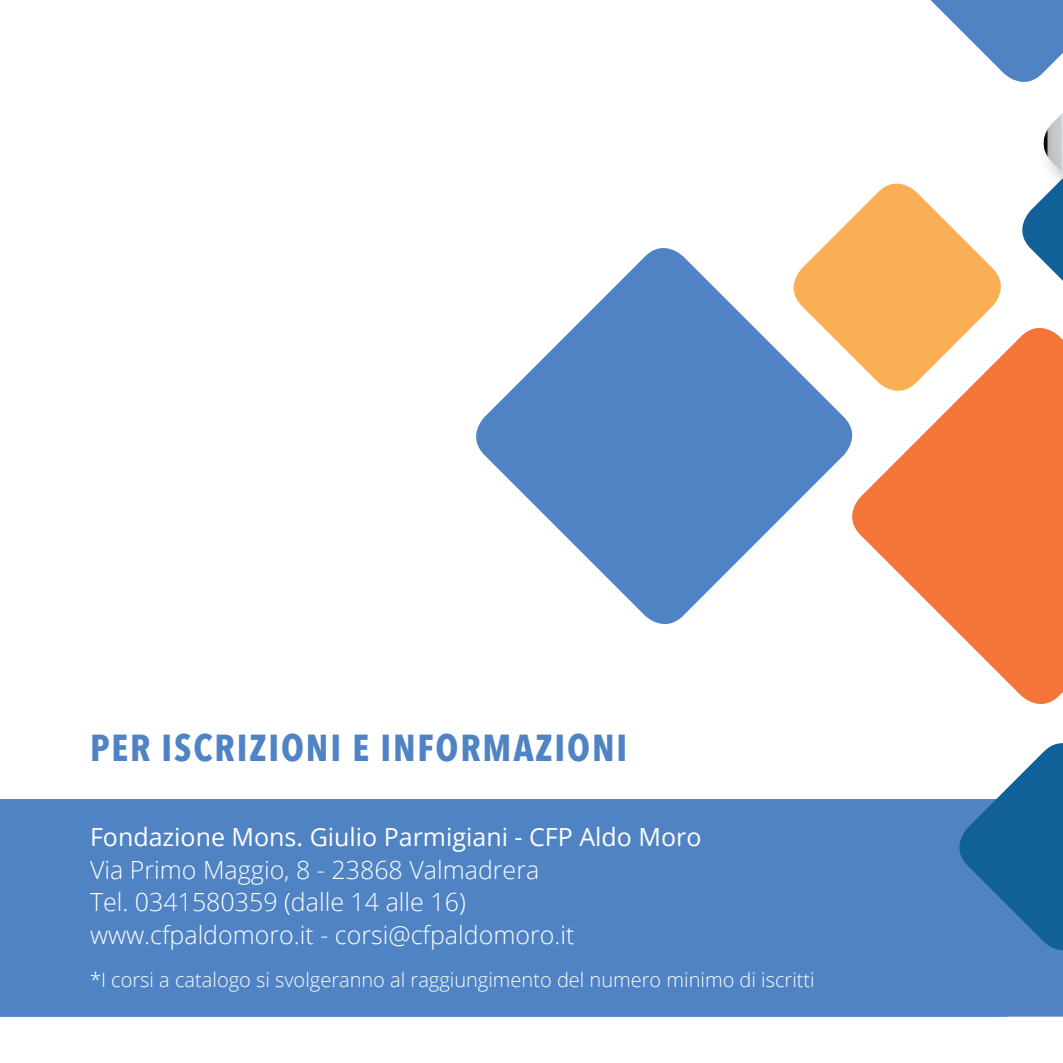
<style>
.page{position:relative;width:1063px;height:1063px;background:#fff}
.page>*{position:absolute;margin:0;border:0;box-sizing:border-box;transform-origin:0 0}
.t1{font:700 37.5px "Avenir Next Condensed";letter-spacing:.05em;color:#4f83c4}
.t2{font:300 25px "Open Sans";color:#fff}
.t3{font:25px "Open Sans";color:#fff}
.t4{font:300 20px "Open Sans";color:#fff}
</style>
<div class="page">
<div style="left:0;top:799px;width:949px;height:91px;background:#4f83c4"></div>
<div style="left:0;top:890px;width:1063px;height:127px;background:#4f83c4"></div>
<svg style="left:863px;top:516px;width:200px;height:188px;fill:#f37538"></svg>
<svg style="left:949px;top:743px;width:114px;height:218px"></svg>
<svg style="left:833px;top:0;width:230px;height:516px"></svg>
<svg style="left:476px;top:237px;width:387px;height:388px;fill:#4f83c4"></svg>
<p class="t1" style="left:90px;top:725px;width:539px">PER ISCRIZIONI E INFORMAZIONI</p>
<p class="t3" style="left:90px;top:820px;width:613px">Fondazione Mons. Giulio Parmigiani - CFP Aldo Moro</p>
<p class="t2" style="left:90px;top:852px;width:451px">Via Primo Maggio, 8 - 23868 Valmadrera</p>
<p class="t2" style="left:90px;top:885px;width:377px">Tel. 0341580359 (dalle 14 alle 16)</p>
<p class="t2" style="left:90px;top:917px;width:486px">www.cfpaldomoro.it - corsi@cfpaldomoro.it</p>
<p class="t4" style="left:90px;top:966px;width:726px">*I corsi a catalogo si svolgeranno al raggiungimento del numero minimo di iscritti</p>
</div>
